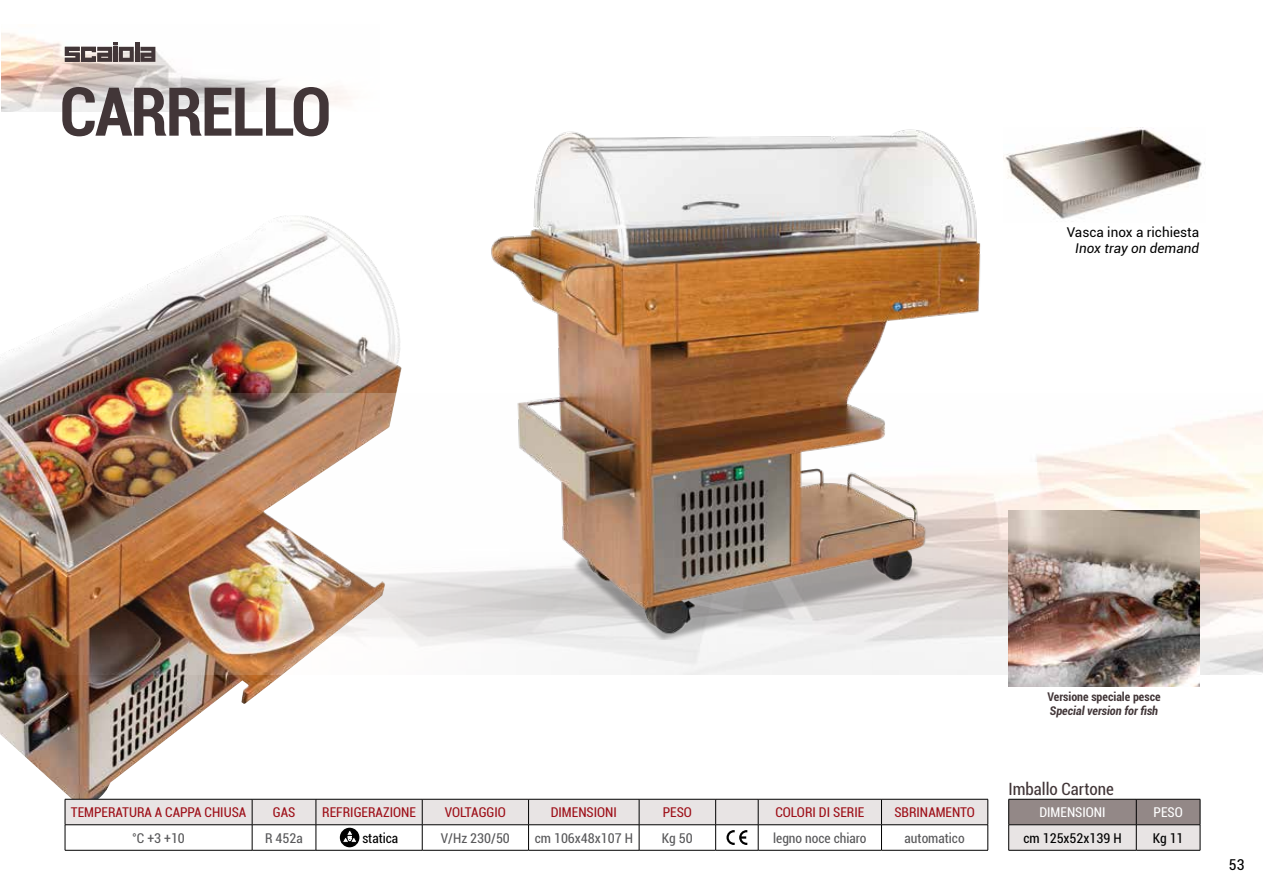
<style>
.page{position:relative;width:1263px;height:893px;background:#fff}
.page>*{position:absolute;margin:0;border:0;box-sizing:border-box;transform-origin:0 0}
.t1{font:700 condensed 67.5px "Roboto";letter-spacing:-.03em;color:#423638}
.t2{font:condensed 16.95px "Roboto";color:#423638}
.t3{font:condensed 15px "Roboto";color:#000}
.t4{font:condensed 13.5px "Roboto";color:#9e1019}
.t5{font:condensed 13.5px "Roboto";color:#58585a}
.t6{font:condensed 13.5px "Roboto";color:#000}
.t7{font:13.5px "Roboto";color:#000}
.t8{font:italic 13.5px "Roboto";color:#000}
.t9{font:condensed 13.5px "Roboto";color:#fff}
.t10{font:700 condensed 12px "Roboto";color:#423638}
.t11{font:italic 700 condensed 12px "Roboto";color:#423638}
</style>
<div class="page">
<img style="left:0;top:216px;width:402px;height:583px">
<img style="left:0;top:394px;width:1263px;height:280px">
<img style="left:1px;top:32px;width:349px;height:80px">
<svg style="left:1008px;top:799px;width:193px;height:51px;background:#b3acac"></svg>
<hr style="left:1008px;top:850px;width:128px;height:1px;background:#000">
<hr style="left:1136px;top:850px;width:64px;height:1px;background:#000">
<svg style="left:65px;top:43px;width:90px;height:19px"></svg>
<hr style="left:65px;top:850px;width:187px;height:1px;background:#000">
<hr style="left:252px;top:850px;width:64px;height:1px;background:#000">
<hr style="left:316px;top:850px;width:106px;height:1px;background:#000">
<hr style="left:422px;top:850px;width:106px;height:1px;background:#000">
<hr style="left:528px;top:850px;width:111px;height:1px;background:#000">
<hr style="left:639px;top:850px;width:77px;height:1px;background:#000">
<hr style="left:716px;top:850px;width:42px;height:1px;background:#000">
<hr style="left:758px;top:850px;width:123px;height:1px;background:#000">
<hr style="left:881px;top:850px;width:107px;height:1px;background:#000">
<svg style="left:65px;top:799px;width:923px;height:51px"></svg>
<img style="left:476px;top:129px;width:528px;height:511px">
<img style="left:1003px;top:128px;width:202px;height:95px">
<img style="left:1009px;top:510px;width:190px;height:177px">
<h1 class="t1" style="left:60px;top:64px;width:273px">CARRELLO</h1>
<p class="t7" style="left:1067px;top:222px;width:134px">Vasca inox a richiesta</p>
<p class="t8" style="left:1075px;top:238px;width:125px">Inox tray on demand</p>
<p class="t4" style="left:71px;top:803px;width:177px">TEMPERATURA A CAPPA CHIUSA</p>
<p class="t4" style="left:273px;top:803px;width:24px">GAS</p>
<p class="t4" style="left:322px;top:803px;width:95px">REFRIGERAZIONE</p>
<p class="t4" style="left:445px;top:803px;width:63px">VOLTAGGIO</p>
<p class="t4" style="left:551px;top:803px;width:68px">DIMENSIONI</p>
<p class="t4" style="left:663px;top:803px;width:31px">PESO</p>
<p class="t4" style="left:775px;top:803px;width:90px">COLORI DI SERIE</p>
<p class="t4" style="left:894px;top:803px;width:82px">SBRINAMENTO</p>
<p class="t5" style="left:132px;top:828px;width:54px">°C +3 +10</p>
<p class="t5" style="left:265px;top:828px;width:39px">R 452a</p>
<p class="t6" style="left:362px;top:829px;width:37px">statica</p>
<p class="t5" style="left:441px;top:828px;width:71px">V/Hz 230/50</p>
<p class="t5" style="left:535px;top:828px;width:100px">cm 106x48x107 H</p>
<p class="t5" style="left:662px;top:828px;width:32px">Kg 50</p>
<p class="t5" style="left:773px;top:828px;width:95px">legno noce chiaro</p>
<p class="t5" style="left:904px;top:828px;width:62px">automatico</p>
<p class="t10" style="left:1047px;top:688px;width:115px">Versione speciale pesce</p>
<p class="t11" style="left:1050px;top:703px;width:110px">Special version for fish</p>
<p class="t2" style="left:1008px;top:777px;width:107px">Imballo Cartone</p>
<p class="t9" style="left:1039px;top:803px;width:68px">DIMENSIONI</p>
<p class="t9" style="left:1153px;top:803px;width:31px">PESO</p>
<p class="t6" style="left:1023px;top:828px;width:100px">cm 125x52x139 H</p>
<p class="t6" style="left:1153px;top:828px;width:32px">Kg 11</p>
<p class="t3" style="left:1229px;top:854px;width:17px">53</p>
</div>
